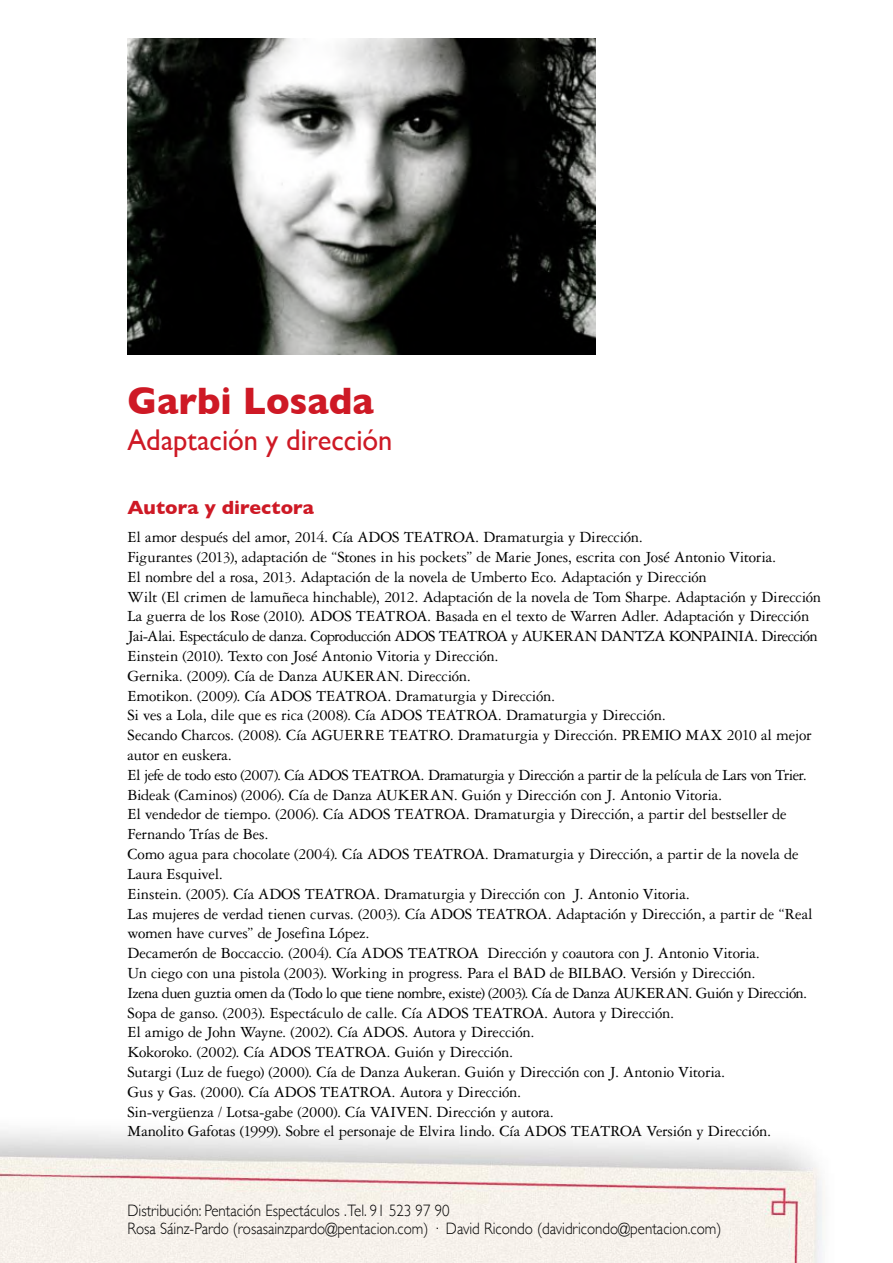
<style>
.page{position:relative;width:893px;height:1263px;background:#fff}
.page>*{position:absolute;margin:0;border:0;box-sizing:border-box;transform-origin:0 0}
.t1{font:700 39px "Gill Sans";color:#ce1925;scale:.95 1}
.t2{font:30px "Gill Sans";letter-spacing:-.005em;color:#ce1925;scale:.95 1}
.t3{font:700 19.5px "Gill Sans";letter-spacing:.005em;color:#ce1925}
.t4{font:16.5px/19.8px "Garamond Three";letter-spacing:-.015em;color:#000}
.t5{font:300 16.5px/18px "Gill Sans";color:#000;scale:.91 1}
</style>
<div class="page">
<img style="left:0;top:1130px;width:824px;height:133px">
<img style="left:128px;top:38px;width:467px;height:316px">
<h1 class="t1" style="left:128px;top:370px;width:261px">Garbi Losada</h1>
<h2 class="t2" style="left:128px;top:422px;width:280px">Adaptación y dirección</h2>
<p class="t3" style="left:128px;top:492px;width:188px">Autora y directora</p>
<p class="t4" style="left:128px;top:527px;width:695px">El amor después del amor, 2014. Cía ADOS TEATROA. Dramaturgia y Dirección.<br>Figurantes (2013), adaptación de “Stones in his pockets” de Marie Jones, escrita con José Antonio Vitoria.<br>El nombre del a rosa, 2013. Adaptación de la novela de Umberto Eco. Adaptación y Dirección<br>Wilt (El crimen de lamuñeca hinchable), 2012. Adaptación de la novela de Tom Sharpe. Adaptación y Dirección La guerra de los Rose (2010). ADOS TEATROA. Basada en el texto de Warren Adler. Adaptación y Dirección Jai-Alai. Espectáculo de danza. Coproducción ADOS TEATROA y AUKERAN DANTZA KONPAINIA. Dirección Einstein (2010). Texto con José Antonio Vitoria y Dirección.<br>Gernika. (2009). Cía de Danza AUKERAN. Dirección.<br>Emotikon. (2009). Cía ADOS TEATROA. Dramaturgia y Dirección.<br>Si ves a Lola, dile que es rica (2008). Cía ADOS TEATROA. Dramaturgia y Dirección.<br>Secando Charcos. (2008). Cía AGUERRE TEATRO. Dramaturgia y Dirección. PREMIO MAX 2010 al mejor autor en euskera.<br>El jefe de todo esto (2007). Cía ADOS TEATROA. Dramaturgia y Dirección a partir de la película de Lars von Trier.<br>Bideak (Caminos) (2006). Cía de Danza AUKERAN. Guión y Dirección con J. Antonio Vitoria.<br>El vendedor de tiempo. (2006). Cía ADOS TEATROA. Dramaturgia y Dirección, a partir del bestseller de Fernando Trías de Bes.<br>Como agua para chocolate (2004). Cía ADOS TEATROA. Dramaturgia y Dirección, a partir de la novela de Laura Esquivel.<br>Einstein. (2005). Cía ADOS TEATROA. Dramaturgia y Dirección con J. Antonio Vitoria.<br>Las mujeres de verdad tienen curvas. (2003). Cía ADOS TEATROA. Adaptación y Dirección, a partir de “Real women have curves” de Josefina López.<br>Decamerón de Boccaccio. (2004). Cía ADOS TEATROA Dirección y coautora con J. Antonio Vitoria.<br>Un ciego con una pistola (2003). Working in progress. Para el BAD de BILBAO. Versión y Dirección.<br>Izena duen guztia omen da (Todo lo que tiene nombre, existe) (2003). Cía de Danza AUKERAN. Guión y Dirección.<br>Sopa de ganso. (2003). Espectáculo de calle. Cía ADOS TEATROA. Autora y Dirección.<br>El amigo de John Wayne. (2002). Cía ADOS. Autora y Dirección.<br>Kokoroko. (2002). Cía ADOS TEATROA. Guión y Dirección.<br>Sutargi (Luz de fuego) (2000). Cía de Danza Aukeran. Guión y Dirección con J. Antonio Vitoria.<br>Gus y Gas. (2000). Cía ADOS TEATROA. Autora y Dirección.<br>Sin-vergüenza / Lotsa-gabe (2000). Cía VAIVEN. Dirección y autora.<br>Manolito Gafotas (1999). Sobre el personaje de Elvira lindo. Cía ADOS TEATROA Versión y Dirección.</p>
<p class="t5" style="left:128px;top:1201px;width:654px">Distribución: Pentación Espectáculos .Tel. 91 523 97 90<br>Rosa Sáinz-Pardo (rosasainzpardo@pentacion.com) · David Ricondo (davidricondo@pentacion.com)</p>
</div>
